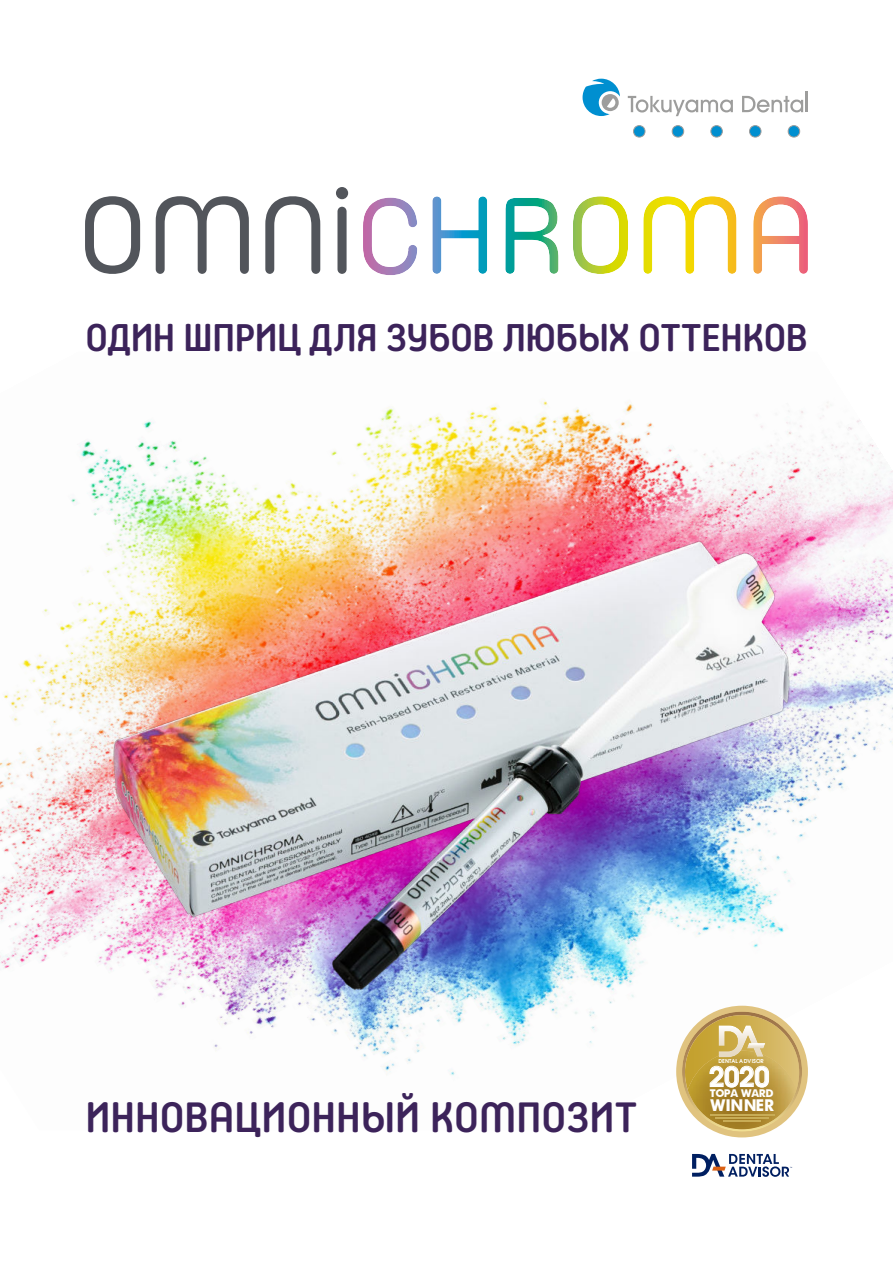
<style>
.page{position:relative;width:893px;height:1263px;background:#fff}
.page>*{position:absolute;margin:0;border:0;box-sizing:border-box;transform-origin:0 0}
.t1{font:500 42px "Core Mellow";letter-spacing:-.015em;color:#3c235a}
.t2{font:500 38.25px "Core Mellow";letter-spacing:-.03em;color:#3c235a}
.t3{font:700 27px "Avant Garde Gothic C";color:#fff}
.t4{font:700 16.2px "Futura BT";color:#fff;scale:.94 1}
.t5{font:700 10.65px "Futura BT";color:#fff}
.t6{font:700 5.4px "Avant Garde Gothic C";color:#fff}
</style>
<div class="page">
<img style="left:0;top:399px;width:893px;height:700px">
<img style="left:95px;top:521px;width:718px;height:491px">
<svg style="left:85px;top:196px;width:55px;height:78px"></svg>
<svg style="left:156px;top:196px;width:93px;height:78px"></svg>
<svg style="left:265px;top:196px;width:55px;height:78px"></svg>
<div style="left:338px;top:207px;width:9px;height:67px;background:#52555b;border-radius:4px"></div>
<div style="left:336px;top:187px;width:12px;height:12px;background:#52555b;border-radius:50%"></div>
<svg style="left:643px;top:196px;width:93px;height:78px"></svg>
<svg style="left:363px;top:198px;width:54px;height:77px"></svg>
<svg style="left:432px;top:196px;width:55px;height:78px"></svg>
<svg style="left:573px;top:196px;width:55px;height:78px"></svg>
<svg style="left:505px;top:198px;width:53px;height:76px"></svg>
<svg style="left:753px;top:196px;width:55px;height:78px"></svg>
<svg style="left:633px;top:125px;width:12px;height:13px"></svg>
<svg style="left:672px;top:125px;width:12px;height:13px"></svg>
<svg style="left:710px;top:125px;width:13px;height:13px"></svg>
<svg style="left:749px;top:125px;width:12px;height:13px"></svg>
<svg style="left:788px;top:125px;width:12px;height:13px"></svg>
<hr style="left:806px;top:92px;width:2px;height:20px;background:#9d9d9c">
<svg style="left:742px;top:96px;width:61px;height:17px"></svg>
<svg style="left:628px;top:96px;width:105px;height:20px"></svg>
<svg style="left:583px;top:79px;width:37px;height:37px"></svg>
<svg style="left:692px;top:1154px;width:100px;height:23px"></svg>
<div style="left:676px;top:1006px;width:132px;height:131px;background:#e0c37f;border-radius:50%"></div>
<svg style="left:682px;top:1012px;width:120px;height:120px"></svg>
<p class="t2" style="left:85px;top:315px;width:724px">ОДИН ШПРИЦ ДЛЯ ЗУБОВ ЛЮБЫХ ОТТЕНКОВ</p>
<p class="t6" style="left:718px;top:1058px;width:47px">DENTAL A DVISOR</p>
<p class="t3" style="left:709px;top:1061px;width:62px">2020</p>
<p class="t1" style="left:85px;top:1093px;width:554px">ИННОВАЦИОННЫЙ КОМПОЗИТ</p>
<p class="t5" style="left:710px;top:1089px;width:66px">TOPA WARD</p>
<p class="t4" style="left:711px;top:1099px;width:69px">WINNER</p>
</div>
